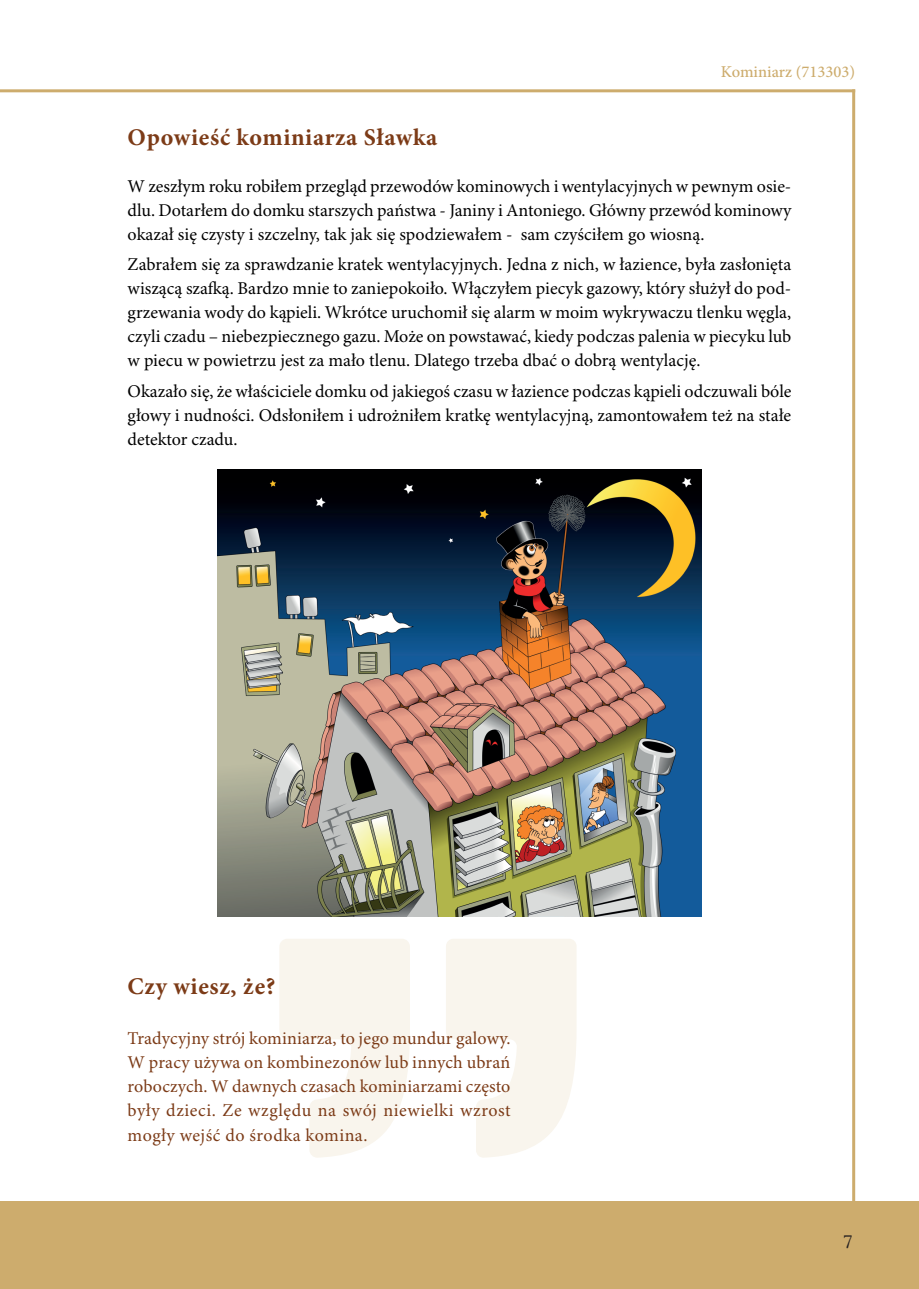
<style>
.page{position:relative;width:919px;height:1289px;background:#fff}
.page>*{position:absolute;margin:0;border:0;box-sizing:border-box;transform-origin:0 0}
.t1{font:700 24px "Minion Pro";letter-spacing:.025em;color:#7c3b17}
.t2{font:18px/24px "Minion Pro";color:#000001;text-align:justify}
.t3{font:18px/24.3px "Minion Pro";letter-spacing:.025em;color:#7c3b17;text-align:justify}
.t4{font:18px "Lora";color:#231f20}
.t5{font:500 16.5px "Minion Pro";color:#cdac6d}
</style>
<div class="page">
<div style="left:0;top:1201px;width:918px;height:87px;background:#cdac6d"></div>
<hr style="left:852px;top:89px;width:3px;height:1114px;background:#cdac6d">
<hr style="left:0;top:89px;width:855px;height:3px;background:#cdac6d">
<svg style="left:279px;top:939px;width:131px;height:218px"></svg>
<svg style="left:446px;top:939px;width:130px;height:218px"></svg>
<img style="left:217px;top:469px;width:484px;height:447px">
<h1 class="t1" style="left:128px;top:120px;width:311px">Opowieść kominiarza Sławka</h1>
<p class="t5" style="left:720px;top:61px;width:136px">Kominiarz (713303)</p>
<p class="t2" style="left:128px;top:175px;width:665px">W zeszłym roku robiłem przegląd przewodów kominowych i wentylacyjnych w pewnym osie&shy;dlu. Dotarłem do domku starszych państwa - Janiny i Antoniego. Główny przewód kominowy okazał się czysty i szczelny, tak jak się spodziewałem - sam czyściłem go wiosną.</p>
<p class="t2" style="left:128px;top:253px;width:665px">Zabrałem się za sprawdzanie kratek wentylacyjnych. Jedna z nich, w łazience, była zasłonięta wiszącą szafką. Bardzo mnie to zaniepokoiło. Włączyłem piecyk gazowy, który służył do pod&shy;grzewania wody do kąpieli. Wkrótce uruchomił się alarm w moim wykrywaczu tlenku węgla, czyli czadu – niebezpiecznego gazu. Może on powstawać, kiedy podczas palenia w piecyku lub w piecu w powietrzu jest za mało tlenu. Dlatego trzeba dbać o dobrą wentylację.</p>
<p class="t2" style="left:128px;top:380px;width:665px">Okazało się, że właściciele domku od jakiegoś czasu w łazience podczas kąpieli odczuwali bóle głowy i nudności. Odsłoniłem i udrożniłem kratkę wentylacyjną, zamontowałem też na stałe detektor czadu.</p>
<h1 class="t1" style="left:128px;top:968px;width:149px">Czy wiesz, że?</h1>
<p class="t3" style="left:128px;top:1026px;width:384px">Tradycyjny strój kominiarza, to jego mundur galowy.<br>W pracy używa on kombinezonów lub innych ubrań roboczych. W dawnych czasach kominiarzami często były dzieci. Ze względu na swój niewielki wzrost mogły wejść do środka komina.</p>
<p class="t4" style="left:843px;top:1227px;width:10px">7</p>
</div>
